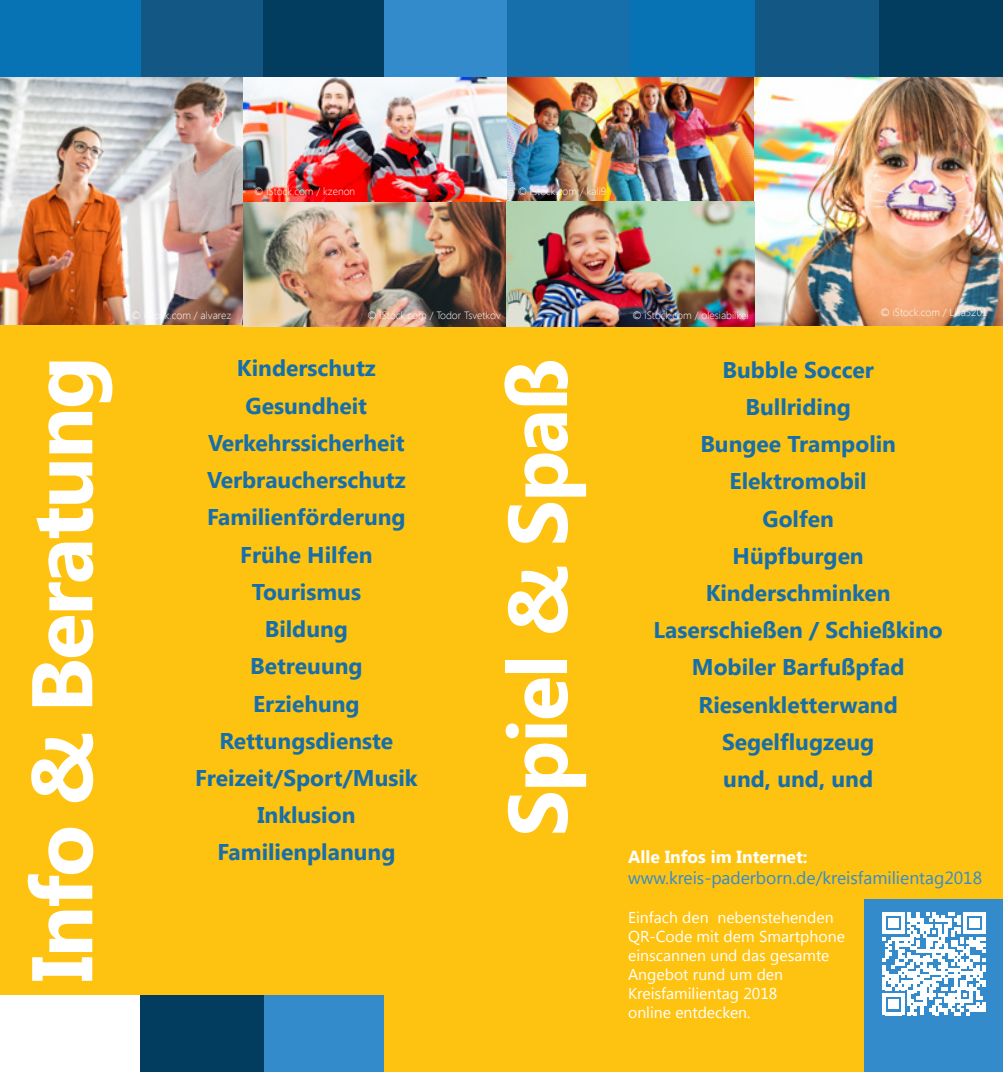
<style>
.page{position:relative;width:1003px;height:1072px;background:#fff}
.page>*{position:absolute;margin:0;border:0;box-sizing:border-box;transform-origin:0 0}
.t1{font:700 85.75px "Segoe UI";letter-spacing:-.025em;color:#fff}
.t2{font:700 83.12px "Segoe UI";letter-spacing:-.025em;color:#fff}
.t3{font:700 22.75px/37.3px "Segoe UI";color:#166eaa;text-align:center}
.t4{font:17.5px "Segoe UI";color:#348bcb}
.t5{font:700 17.5px "Segoe UI";color:#fff}
.t6{font:15.75px/18.9px "Segoe UI";color:#fff}
.t7{font:300 10.5px "Segoe UI";color:#fff}
</style>
<div class="page">
<div style="left:0;top:78px;width:1002px;height:993px;background:#fec210"></div>
<div style="left:863px;top:899px;width:139px;height:172px;background:#348bcb"></div>
<svg style="left:882px;top:912px;width:103px;height:103px"></svg>
<div style="left:878px;top:0;width:124px;height:139px;background:#023c5f"></div>
<div style="left:262px;top:0;width:122px;height:139px;background:#023c5f"></div>
<div style="left:754px;top:0;width:124px;height:139px;background:#135885"></div>
<div style="left:140px;top:0;width:122px;height:139px;background:#135885"></div>
<div style="left:506px;top:0;width:124px;height:139px;background:#166eaa"></div>
<div style="left:384px;top:0;width:122px;height:139px;background:#348bcb"></div>
<div style="left:263px;top:995px;width:120px;height:76px;background:#348bcb"></div>
<div style="left:139px;top:995px;width:124px;height:76px;background:#023c5f"></div>
<div style="left:630px;top:0;width:124px;height:139px;background:#0773b5"></div>
<div style="left:0;top:0;width:140px;height:139px;background:#0773b5"></div>
<div style="left:0;top:995px;width:139px;height:76px;background:#fff"></div>
<img style="left:0;top:78px;width:243px;height:246px">
<img style="left:243px;top:78px;width:759px;height:248px">
<img style="left:506px;top:201px;width:248px;height:125px">
<p class="t7" style="left:254px;top:184px;width:102px">© iStock.com / kzenon</p>
<p class="t7" style="left:517px;top:184px;width:90px">© iStock.com / kali9</p>
<h1 class="t1" style="left:1px;top:982px;width:628px;rotate:-90deg">Info &amp; Beratung</h1>
<p class="t7" style="left:131px;top:308px;width:101px">© iStock.com / alvarez</p>
<p class="t7" style="left:367px;top:308px;width:135px">© iStock.com / Todor Tsvetkov</p>
<p class="t7" style="left:632px;top:308px;width:118px">© iStock.com / olesiabilkei</p>
<p class="t7" style="left:880px;top:305px;width:108px">© iStock.com / Lisa5201</p>
<p class="t3" style="left:195px;top:348px;width:224px">Kinderschutz<br>Gesundheit<br>Verkehrssicherheit<br>Verbraucherschutz<br>Familienförderung<br>Frühe Hilfen<br>Tourismus<br>Bildung<br>Betreuung<br>Erziehung<br>Rettungsdienste<br>Freizeit/Sport/Musik<br>Inklusion<br>Familienplanung</p>
<p class="t3" style="left:653px;top:349px;width:291px">Bubble Soccer<br>Bullriding<br>Bungee Trampolin<br>Elektromobil<br>Golfen<br>Hüpfburgen<br>Kinderschminken<br>Laserschießen / Schießkino<br>Mobiler Barfußpfad<br>Riesenkletterwand<br>Segelflugzeug<br>und, und, und</p>
<h2 class="t2" style="left:478px;top:836px;width:479px;rotate:-90deg">Spiel &amp; Spaß</h2>
<p class="t5" style="left:628px;top:844px;width:181px">Alle Infos im Internet:</p>
<p class="t4" style="left:628px;top:866px;width:355px">www.kreis-paderborn.de/kreisfamilientag2018</p>
<p class="t6" style="left:628px;top:907px;width:218px">Einfach den nebenstehenden<br>QR-Code mit dem Smartphone einscannen und das gesamte<br>Angebot rund um den<br>Kreisfamilientag 2018<br>online entdecken.</p>
</div>
